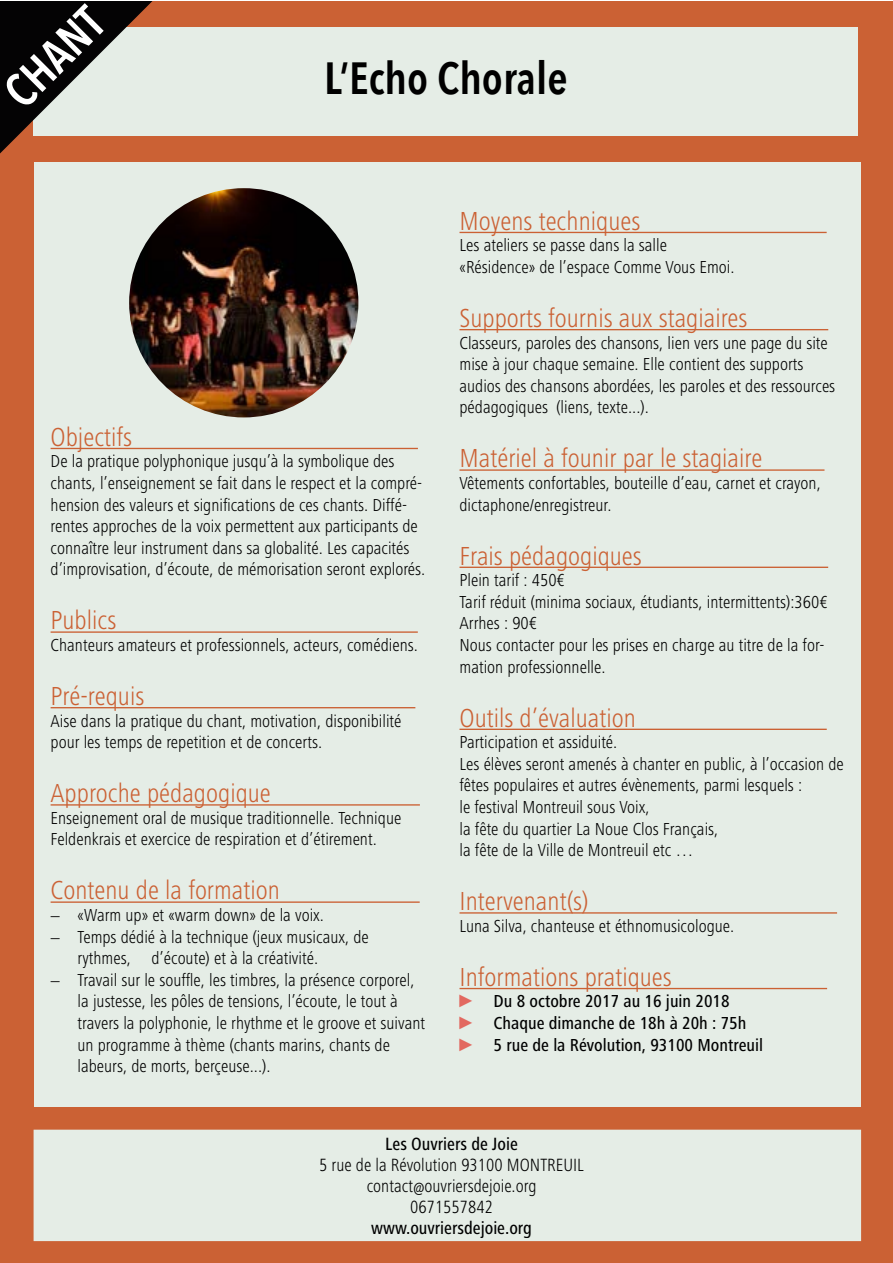
<style>
.page{position:relative;width:893px;height:1263px;background:#fff}
.page>*{position:absolute;margin:0;border:0;box-sizing:border-box;transform-origin:0 0}
.t1{font:600 46.5px "Avenir Next Condensed";color:#fff}
.t2{font:600 45px "Avenir Next Condensed";color:#000}
.t3{font:300 condensed 27px "Frutiger Next LT";color:#cb6134}
.t4{font:300 condensed 18.3px/21px "Frutiger Next LT";color:#000;text-align:center}
.t5{font:500 condensed 18.3px "Frutiger Next LT";color:#000}
.t6{font:300 condensed 18px/21.6px "Frutiger Next LT";color:#000}
.t7{font:500 condensed 18px/21.6px "Frutiger Next LT";color:#000}
.s1{font-family:"Arial Narrow";font-weight:400;font-stretch:normal;color:#e26960}
</style>
<div class="page">
<div style="left:0;top:1px;width:892px;height:1262px;background:#cb6134"></div>
<div style="left:34px;top:163px;width:408px;height:944px;background:#e5ede6"></div>
<hr style="left:51px;top:448px;width:367px;height:1px;background:#cb6134">
<hr style="left:51px;top:631px;width:367px;height:2px;background:#cb6134">
<hr style="left:51px;top:707px;width:364px;height:1px;background:#cb6134">
<hr style="left:51px;top:804px;width:369px;height:1px;background:#cb6134">
<hr style="left:51px;top:901px;width:369px;height:2px;background:#cb6134">
<div style="left:442px;top:163px;width:419px;height:944px;background:#e5ede6"></div>
<hr style="left:459px;top:232px;width:368px;height:1px;background:#cb6134">
<hr style="left:459px;top:329px;width:369px;height:1px;background:#cb6134">
<hr style="left:459px;top:469px;width:365px;height:2px;background:#cb6134">
<hr style="left:459px;top:567px;width:369px;height:1px;background:#cb6134">
<hr style="left:459px;top:729px;width:368px;height:1px;background:#cb6134">
<hr style="left:459px;top:912px;width:378px;height:1px;background:#cb6134">
<hr style="left:459px;top:988px;width:368px;height:1px;background:#cb6134">
<div style="left:35px;top:1131px;width:825px;height:108px;background:#e5ede6"></div>
<div style="left:34px;top:1130px;width:827px;height:111px;border:3px solid #e5ede6"></div>
<img style="left:129px;top:188px;width:229px;height:229px;border-radius:115px">
<div style="left:34px;top:28px;width:824px;height:108px;background:#e5ede6"></div>
<svg style="left:0;top:1px;width:198px;height:200px"></svg>
<h1 class="t1" style="left:-9px;top:78px;width:121px;rotate:-45deg">CHANT</h1>
<h2 class="t2" style="left:324px;top:49px;width:245px">L’Echo Chorale</h2>
<h3 class="t3" style="left:51px;top:422px;width:83px">Objectifs</h3>
<p class="t6" style="left:51px;top:451px;width:376px">De la pratique polyphonique jusqu’à la symbolique des chants, l’enseignement se fait dans le respect et la compré&shy;hension des valeurs et significations de ces chants. Diffé&shy;rentes approches de la voix permettent aux participants de connaître leur instrument dans sa globalité. Les capacités d’improvisation, d’écoute, de mémorisation seront explorés.</p>
<h3 class="t3" style="left:51px;top:606px;width:67px">Publics</h3>
<p class="t6" style="left:51px;top:634px;width:369px">Chanteurs amateurs et professionnels, acteurs, comédiens.</p>
<h3 class="t3" style="left:51px;top:681px;width:95px">Pré-requis</h3>
<p class="t6" style="left:51px;top:710px;width:352px">Aise dans la pratique du chant, motivation, disponibilité pour les temps de repetition et de concerts.</p>
<h3 class="t3" style="left:51px;top:778px;width:222px">Approche pédagogique</h3>
<p class="t6" style="left:51px;top:807px;width:352px">Enseignement oral de musique traditionnelle. Technique<br>Feldenkrais et exercice de respiration et d’étirement.</p>
<h3 class="t3" style="left:51px;top:876px;width:231px">Contenu de la formation</h3>
<p class="t6" style="left:51px;top:904px;width:275px">− «Warm up» et «warm down» de la voix.</p>
<p class="t6" style="left:51px;top:926px;width:320px">− Temps dédié à la technique (jeux musicaux, de</p>
<p class="t6" style="left:78px;top:947px;width:242px">rythmes, d’écoute) et à la créativité.</p>
<p class="t6" style="left:51px;top:969px;width:365px">− Travail sur le souffle, les timbres, la présence corporel,</p>
<p class="t6" style="left:78px;top:991px;width:322px">la justesse, les pôles de tensions, l’écoute, le tout à</p>
<p class="t6" style="left:78px;top:1012px;width:349px">travers la polyphonie, le rhythme et le groove et suivant</p>
<p class="t6" style="left:78px;top:1034px;width:314px">un programme à thème (chants marins, chants de</p>
<p class="t6" style="left:78px;top:1055px;width:195px">labeurs, de morts, berçeuse...).</p>
<h3 class="t3" style="left:459px;top:206px;width:182px">Moyens techniques</h3>
<p class="t6" style="left:459px;top:235px;width:277px">Les ateliers se passe dans la salle «Résidence» de l’espace Comme Vous Emoi.</p>
<h3 class="t3" style="left:459px;top:303px;width:289px">Supports fournis aux stagiaires</h3>
<p class="t6" style="left:459px;top:332px;width:377px">Classeurs, paroles des chansons, lien vers une page du site mise à jour chaque semaine. Elle contient des supports audios des chansons abordées, les paroles et des ressources pédagogiques (liens, texte...).</p>
<h3 class="t3" style="left:459px;top:444px;width:304px">Matériel à founir par le stagiaire</h3>
<p class="t6" style="left:459px;top:472px;width:363px">Vêtements confortables, bouteille d’eau, carnet et crayon, dictaphone/enregistreur.</p>
<h3 class="t3" style="left:459px;top:541px;width:184px">Frais pédagogiques</h3>
<p class="t6" style="left:459px;top:569px;width:370px">Plein tarif : 450€<br>Tarif réduit (minima sociaux, étudiants, intermittents):360€ Arrhes : 90€<br>Nous contacter pour les prises en charge au titre de la for&shy;mation professionnelle.</p>
<h3 class="t3" style="left:459px;top:703px;width:178px">Outils d’évaluation</h3>
<p class="t6" style="left:459px;top:731px;width:386px">Participation et assiduité.<br>Les élèves seront amenés à chanter en public, à l’occasion de fêtes populaires et autres évènements, parmi lesquels :<br>le festival Montreuil sous Voix,<br>la fête du quartier La Noue Clos Français,<br>la fête de la Ville de Montreuil etc …</p>
<h3 class="t3" style="left:459px;top:886px;width:131px">Intervenant(s)</h3>
<p class="t6" style="left:459px;top:915px;width:276px">Luna Silva, chanteuse et éthnomusicologue.</p>
<h3 class="t3" style="left:459px;top:962px;width:214px">Informations pratiques</h3>
<p class="t7" style="left:459px;top:991px;width:305px"><span class="s1">►</span> Du 8 octobre 2017 au 16 juin 2018<br><span class="s1">►</span> Chaque dimanche de 18h à 20h : 75h <span class="s1">►</span> 5 rue de la Révolution, 93100 Montreuil</p>
<p class="t5" style="left:385px;top:1134px;width:134px">Les Ouvriers de Joie</p>
<p class="t4" style="left:319px;top:1155px;width:266px">5 rue de la Révolution 93100 MONTREUIL contact@ouvriersdejoie.org<br>0671557842</p>
<p class="t5" style="left:371px;top:1218px;width:162px">www.ouvriersdejoie.org</p>
</div>
